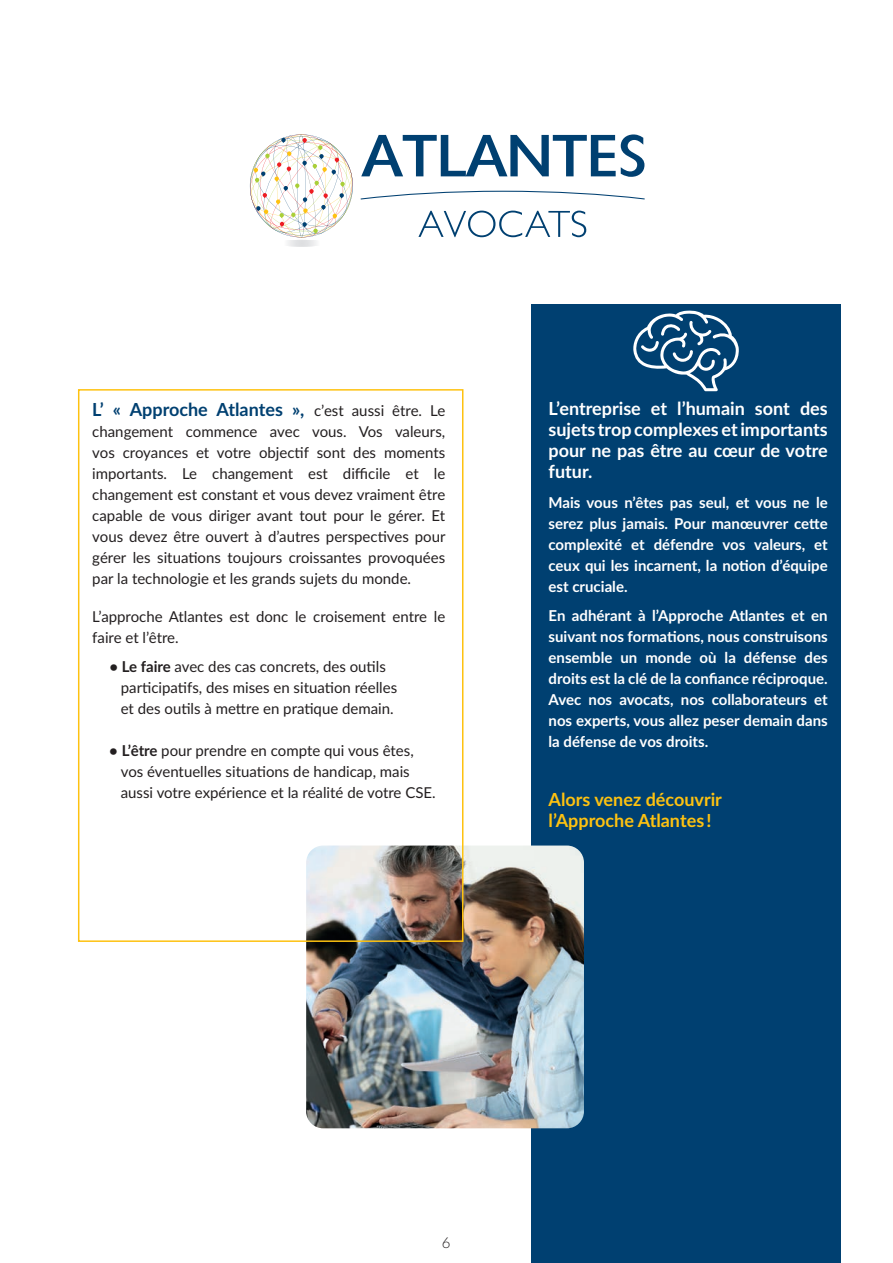
<style>
.page{position:relative;width:893px;height:1263px;background:#fff}
.page>*{position:absolute;margin:0;border:0;box-sizing:border-box;transform-origin:0 0}
.t1{font:700 18px/21px "Lato";color:#fff;text-align:justify}
.t2{font:700 18px "Lato";color:#004071}
.t3{font:700 18px/21px "Lato";color:#fec210}
.t4{font:15px/21px "Lato";color:#231f20}
.t5{font:700 15px/21px "Lato";color:#fff;text-align:justify}
.t6{font:300 15px "Lato";color:#231f20}
.s1{font-weight:400;font-size:15px;color:#231f20}
.s2{font-weight:700}
</style>
<div class="page">
<div style="left:531px;top:304px;width:309px;height:959px;background:#004071"></div>
<svg style="left:249px;top:134px;width:396px;height:113px"></svg>
<svg style="left:633px;top:311px;width:106px;height:80px"></svg>
<img style="left:306px;top:845px;width:278px;height:283px">
<div style="left:78px;top:389px;width:385px;height:553px;border:2px solid #fec210"></div>
<p class="t2" style="left:92px;top:396px;width:354px">L’ « Approche Atlantes », <span class="s1">c’est aussi être. Le</span></p>
<p class="t4" style="left:92px;top:420px;width:355px;text-align:justify">changement commence avec vous. Vos valeurs, vos croyances et votre objectif sont des moments importants. Le changement est difficile et le changement est constant et vous devez vraiment être capable de vous diriger avant tout pour le gérer. Et vous devez être ouvert à d’autres perspectives pour gérer les situations toujours croissantes provoquées par la technologie et les grands sujets du monde.</p>
<p class="t4" style="left:92px;top:605px;width:354px">L’approche Atlantes est donc le croisement entre le faire et l’être.</p>
<p class="t4" style="left:121px;top:656px;width:278px;text-indent:-11px"><span class="s2">• Le faire</span> avec des cas concrets, des outils participatifs, des mises en situation réelles et des outils à mettre en pratique demain.</p>
<p class="t4" style="left:121px;top:740px;width:316px;text-indent:-11px"><span class="s2">• L’être</span> pour prendre en compte qui vous êtes, vos éventuelles situations de handicap, mais aussi votre expérience et la réalité de votre CSE.</p>
<p class="t1" style="left:549px;top:397px;width:281px">L’entreprise et l’humain sont des sujets trop complexes et importants pour ne pas être au cœur de votre futur.</p>
<p class="t5" style="left:549px;top:491px;width:281px">Mais vous n’êtes pas seul, et vous ne le serez plus jamais. Pour manœuvrer cette complexité et défendre vos valeurs, et ceux qui les incarnent, la notion d’équipe est cruciale.</p>
<p class="t5" style="left:549px;top:605px;width:281px">En adhérant à l’Approche Atlantes et en suivant nos formations, nous construisons ensemble un monde où la défense des droits est la clé de la confiance réciproque.<br>Avec nos avocats, nos collaborateurs et nos experts, vous allez peser demain dans la défense de vos droits.</p>
<p class="t3" style="left:549px;top:789px;width:175px">Alors venez découvrir l’Approche Atlantes !</p>
<p class="t6" style="left:442px;top:1232px;width:10px">6</p>
</div>
